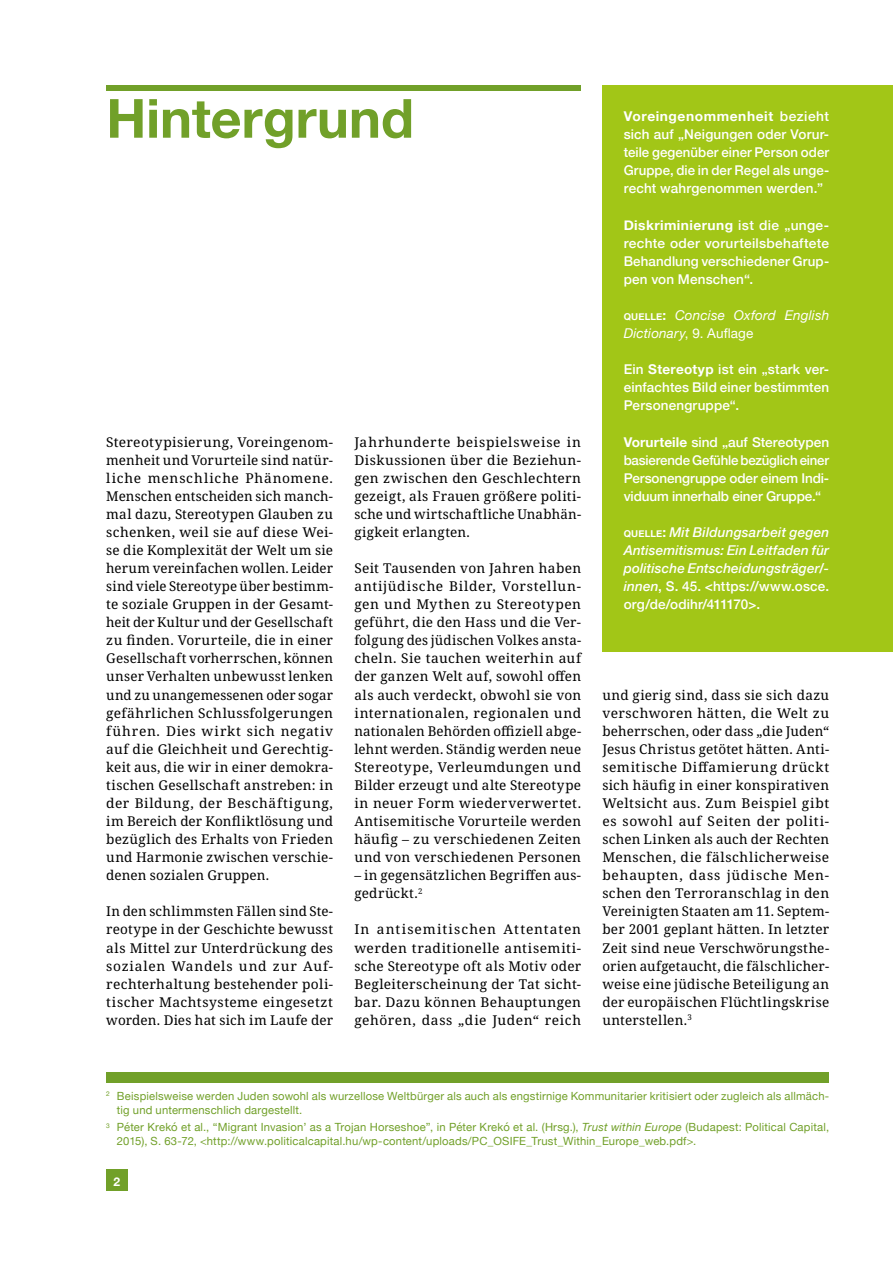
<style>
.page{position:relative;width:893px;height:1263px;background:#fff}
.page>*{position:absolute;margin:0;border:0;box-sizing:border-box;transform-origin:0 0}
.t1{font:700 54px "Helvetica Neue";color:#71a029}
.t2{font:13.5px/18px "Noto Serif";letter-spacing:.025em;color:#000;text-align:justify}
.t3{font:500 13.5px/18px "Helvetica Neue";letter-spacing:.01em;color:#fff;text-align:justify}
.t4{font:italic 500 13.5px/18px "Helvetica Neue";letter-spacing:.015em;color:#fff;text-align:justify}
.t5{font:italic 13.5px/18.1px "Helvetica Neue";letter-spacing:.01em;color:#fff}
.t6{font:700 12px "Helvetica Neue";color:#fff}
.t7{font:11.25px/13.5px "Helvetica Neue";letter-spacing:.02em;color:#71a029}
.s1{font-weight:700}
.s2{font-weight:700;font-style:normal;font-size:9.45px}
.s3{font-weight:700;font-style:normal}
.s4{font-style:normal}
.s5{font-style:italic}
</style>
<div class="page">
<div style="left:106px;top:85px;width:475px;height:5px;background:#71a029"></div>
<div style="left:106px;top:1169px;width:22px;height:22px;background:#71a029"></div>
<div style="left:106px;top:1072px;width:723px;height:11px;background:#71a029"></div>
<div style="left:602px;top:85px;width:291px;height:567px;background:#a2c617"></div>
<h1 class="t1" style="left:106px;top:76px;width:309px">Hintergrund</h1>
<p class="t2" style="left:106px;top:433px;width:228px">Stereotypisierung, Voreingenom&shy;menheit und Vorurteile sind natür&shy;liche menschliche Phänomene.<br>Menschen entscheiden sich manch&shy;mal dazu, Stereotypen Glauben zu schenken, weil sie auf diese Wei&shy;se die Komplexität der Welt um sie herum vereinfachen wollen. Leider sind viele Stereotype über bestimm&shy;te soziale Gruppen in der Gesamt&shy;heit der Kultur und der Gesellschaft zu finden. Vorurteile, die in einer Gesellschaft vorherrschen, können unser Verhalten unbewusst lenken und zu unangemessenen oder sogar gefährlichen Schlussfolgerungen führen. Dies wirkt sich negativ auf die Gleichheit und Gerechtig&shy;keit aus, die wir in einer demokra&shy;tischen Gesellschaft anstreben: in der Bildung, der Beschäftigung, im Bereich der Konfliktlösung und bezüglich des Erhalts von Frieden und Harmonie zwischen verschie&shy;denen sozialen Gruppen.</p>
<p class="t2" style="left:106px;top:903px;width:228px">In den schlimmsten Fällen sind Ste&shy;reotype in der Geschichte bewusst als Mittel zur Unterdrückung des sozialen Wandels und zur Auf&shy;rechterhaltung bestehender poli&shy;tischer Machtsysteme eingesetzt worden. Dies hat sich im Laufe der</p>
<p class="t2" style="left:354px;top:433px;width:228px">Jahrhunderte beispielsweise in Diskussionen über die Beziehun&shy;gen zwischen den Geschlechtern gezeigt, als Frauen größere politi&shy;sche und wirtschaftliche Unabhän&shy;gigkeit erlangten.</p>
<p class="t2" style="left:354px;top:560px;width:228px">Seit Tausenden von Jahren haben antijüdische Bilder, Vorstellun&shy;gen und Mythen zu Stereotypen geführt, die den Hass und die Ver&shy;folgung des jüdischen Volkes ansta&shy;cheln. Sie tauchen weiterhin auf der ganzen Welt auf, sowohl offen als auch verdeckt, obwohl sie von internationalen, regionalen und nationalen Behörden offiziell abge&shy;lehnt werden. Ständig werden neue Stereotype, Verleumdungen und Bilder erzeugt und alte Stereotype in neuer Form wiederverwertet.<br>Antisemitische Vorurteile werden häufig – zu verschiedenen Zeiten und von verschiedenen Personen</p>
<p class="t2" style="left:354px;top:867px;width:228px">– in gegensätzlichen Begriffen aus&shy;gedrückt.<sup>2</sup></p>
<p class="t2" style="left:354px;top:921px;width:228px">In antisemitischen Attentaten werden traditionelle antisemiti&shy;sche Stereotype oft als Motiv oder Begleiterscheinung der Tat sicht&shy;bar. Dazu können Behauptungen gehören, dass „die Juden“ reich</p>
<p class="t3" style="left:624px;top:106px;width:207px"><span class="s1">Voreingenommenheit</span> bezieht sich auf „Neigungen oder Vorur&shy;teile gegenüber einer Person oder Gruppe, die in der Regel als unge&shy;recht wahrgenommen werden.”</p>
<p class="t3" style="left:624px;top:215px;width:207px"><span class="s1">Diskriminierung</span> ist die „unge&shy;rechte oder vorurteilsbehaftete Behandlung verschiedener Grup&shy;pen von Menschen“.</p>
<p class="t5" style="left:624px;top:307px;width:207px"><span class="s2">QUELLE</span><span class="s3">:</span> Concise Oxford English<br>Dictionary<span class="s4">, 9. Auflage</span></p>
<p class="t3" style="left:624px;top:359px;width:207px">Ein <span class="s1">Stereotyp</span> ist ein „stark ver&shy;einfachtes Bild einer bestimmten Personengruppe“.</p>
<p class="t3" style="left:624px;top:432px;width:207px"><span class="s1">Vorurteile</span> sind „auf Stereotypen basierende Gefühle bezüglich einer Personengruppe oder einem Indi&shy;viduum innerhalb einer Gruppe.“</p>
<p class="t4" style="left:624px;top:522px;width:207px"><span class="s2">QUELLE</span><span class="s3">:</span> Mit Bildungsarbeit gegen Antisemitismus: Ein Leitfaden für politische Entscheidungsträger/- innen<span class="s4">, S. 45. &lt;https://www.osce. org/de/odihr/411170&gt;.</span></p>
<p class="t2" style="left:602px;top:686px;width:228px">und gierig sind, dass sie sich dazu verschworen hätten, die Welt zu beherrschen, oder dass „die Juden“ Jesus Christus getötet hätten. Anti&shy;semitische Diffamierung drückt sich häufig in einer konspirativen Weltsicht aus. Zum Beispiel gibt es sowohl auf Seiten der politi&shy;schen Linken als auch der Rechten Menschen, die fälschlicherweise behaupten, dass jüdische Men&shy;schen den Terroranschlag in den Vereinigten Staaten am 11. Septem&shy;ber 2001 geplant hätten. In letzter Zeit sind neue Verschwörungsthe&shy;orien aufgetaucht, die fälschlicher&shy;weise eine jüdische Beteiligung an der europäischen Flüchtlingskrise unterstellen.<sup>3</sup></p>
<p class="t7" style="left:117px;top:1090px;width:714px;text-indent:-11px"><sup>2</sup> Beispielsweise werden Juden sowohl als wurzellose Weltbürger als auch als engstirnige Kommunitarier kritisiert oder zugleich als allmäch&shy;tig und untermenschlich dargestellt.</p>
<p class="t7" style="left:117px;top:1121px;width:714px;text-indent:-11px"><sup>3</sup> Péter Krekó et al., “Migrant Invasion’ as a Trojan Horseshoe”, in Péter Krekó et al. (Hrsg.), <span class="s5">Trust within Europe</span> (Budapest: Political Capital,<br>2015), S. 63-72, &lt;http://www.politicalcapital.hu/wp-content/uploads/PC_OSIFE_Trust_Within_Europe_web.pdf&gt;.</p>
<p class="t6" style="left:114px;top:1172px;width:8px">2</p>
</div>
